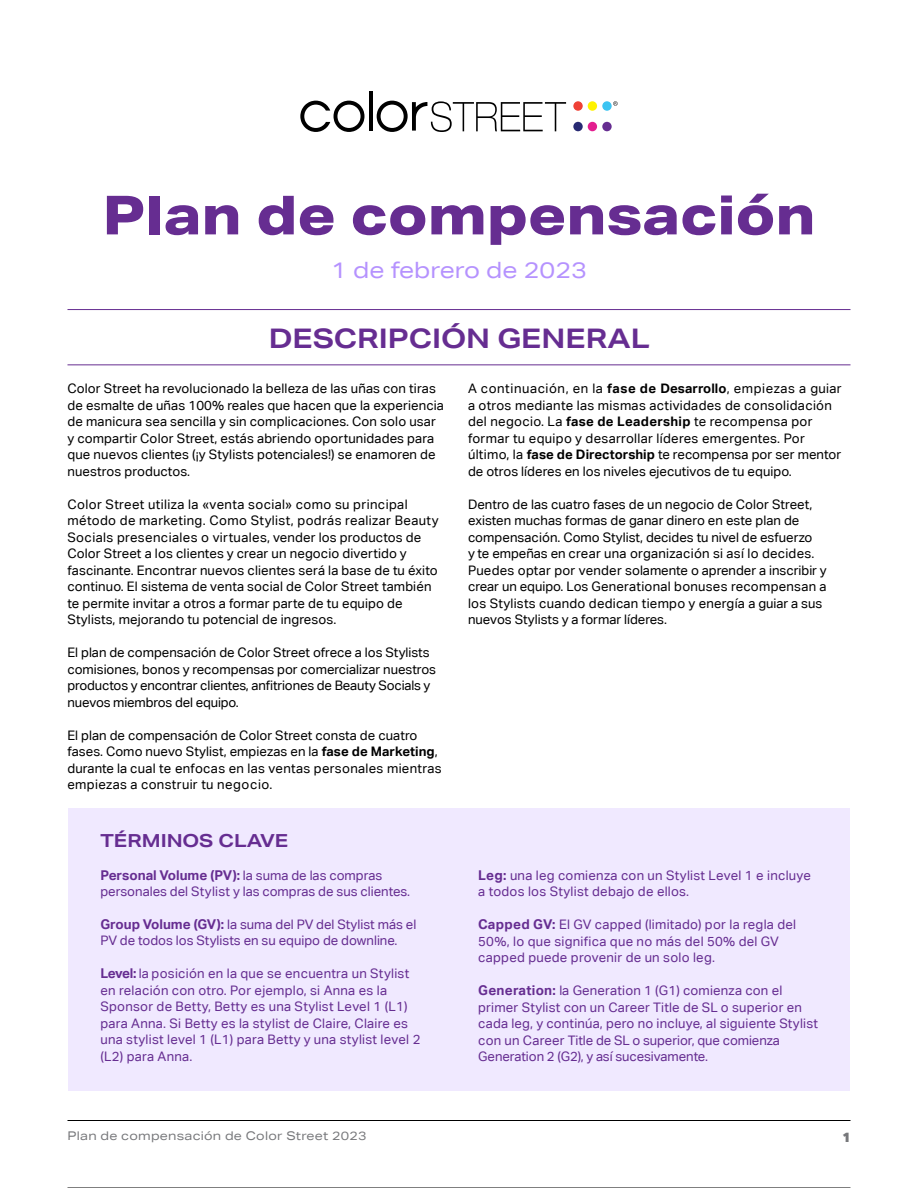
<style>
.page{position:relative;width:918px;height:1188px;background:#fff}
.page>*{position:absolute;margin:0;border:0;box-sizing:border-box;transform-origin:0 0}
.t1{font:800 54px "Aktiv Grotesk Ex";color:#662d91}
.t2{font:700 27px "Aktiv Grotesk Ex";color:#662d91}
.t3{font:22.5px "Aktiv Grotesk Ex";color:#b592fe}
.t4{font:700 18px "Aktiv Grotesk Ex";color:#662d91}
.t5{font:700 13.5px "Aktiv Grotesk";color:#662d91}
.t6{font:900 13.5px "Aktiv Grotesk";color:#77787b}
.t7{font:13.2px/16.5px "Aktiv Grotesk";letter-spacing:.01em;color:#000}
.t8{font:13.2px/16.5px "Aktiv Grotesk";letter-spacing:.02em;color:#662d91}
.t9{font:13.2px/16.5px "Aktiv Grotesk";color:#662d91}
.t10{font:12px "Aktiv Grotesk Ex";letter-spacing:.02em;color:#77787b}
.s1{font-weight:700}
.s2{font-weight:400;font-size:13.2px}
.s3{font-weight:700;font-size:13.5px}
</style>
<div class="page">
<hr style="left:68px;top:1120px;width:782px;height:1px;background:#000">
<div style="left:68px;top:808px;width:782px;height:283px;background:#f0e9ff"></div>
<hr style="left:68px;top:1187px;width:782px;height:1px;background:#000">
<svg style="left:300px;top:101px;width:64px;height:31px"></svg>
<hr style="left:369px;top:91px;width:4px;height:40px;background:#000">
<svg style="left:377px;top:101px;width:189px;height:31px"></svg>
<svg style="left:573px;top:101px;width:10px;height:10px"></svg>
<div style="left:588px;top:101px;width:9px;height:10px;background:#fff200;border-radius:50%"></div>
<svg style="left:602px;top:101px;width:10px;height:10px"></svg>
<div style="left:573px;top:122px;width:10px;height:9px;background:#282a73;border-radius:50%"></div>
<div style="left:588px;top:122px;width:9px;height:9px;background:#e31e8f;border-radius:50%"></div>
<div style="left:602px;top:122px;width:10px;height:9px;background:#662d91;border-radius:50%"></div>
<svg style="left:613px;top:101px;width:5px;height:5px"></svg>
<hr style="left:68px;top:309px;width:782px;height:1px;background:#662d91">
<hr style="left:68px;top:364px;width:782px;height:1px;background:#662d91">
<h1 class="t1" style="left:102px;top:181px;width:715px">Plan de compensación</h1>
<h3 class="t3" style="left:331px;top:257px;width:257px">1 de febrero de 2023</h3>
<h2 class="t2" style="left:269px;top:322px;width:382px">DESCRIPCIÓN GENERAL</h2>
<p class="t7" style="left:468px;top:380px;width:375px">A continuación, en la <span class="s1">fase de Desarrollo</span>, empiezas a guiar a otros mediante las mismas actividades de consolidación del negocio. La <span class="s1">fase de Leadership</span> te recompensa por formar tu equipo y desarrollar líderes emergentes. Por último, la <span class="s1">fase de Directorship</span> te recompensa por ser mentor de otros líderes en los niveles ejecutivos de tu equipo.</p>
<p class="t7" style="left:468px;top:496px;width:360px">Dentro de las cuatro fases de un negocio de Color Street, existen muchas formas de ganar dinero en este plan de compensación. Como Stylist, decides tu nivel de esfuerzo<br>y te empeñas en crear una organización si así lo decides.<br>Puedes optar por vender solamente o aprender a inscribir y crear un equipo. Los Generational bonuses recompensan a los Stylists cuando dedican tiempo y energía a guiar a sus nuevos Stylists y a formar líderes.</p>
<p class="t7" style="left:68px;top:380px;width:378px">Color Street ha revolucionado la belleza de las uñas con tiras de esmalte de uñas 100% reales que hacen que la experiencia de manicura sea sencilla y sin complicaciones. Con solo usar y compartir Color Street, estás abriendo oportunidades para que nuevos clientes (¡y Stylists potenciales!) se enamoren de nuestros productos.</p>
<p class="t7" style="left:68px;top:496px;width:373px">Color Street utiliza la «venta social» como su principal método de marketing. Como Stylist, podrás realizar Beauty Socials presenciales o virtuales, vender los productos de Color Street a los clientes y crear un negocio divertido y fascinante. Encontrar nuevos clientes será la base de tu éxito continuo. El sistema de venta social de Color Street también te permite invitar a otros a formar parte de tu equipo de Stylists, mejorando tu potencial de ingresos.</p>
<p class="t7" style="left:68px;top:644px;width:370px">El plan de compensación de Color Street ofrece a los Stylists comisiones, bonos y recompensas por comercializar nuestros productos y encontrar clientes, anfitriones de Beauty Socials y nuevos miembros del equipo.</p>
<p class="t7" style="left:68px;top:727px;width:376px">El plan de compensación de Color Street consta de cuatro fases. Como nuevo Stylist, empiezas en la <span class="s1">fase de Marketing</span>, durante la cual te enfocas en las ventas personales mientras empiezas a construir tu negocio.</p>
<h3 class="t4" style="left:100px;top:830px;width:190px">TÉRMINOS CLAVE</h3>
<p class="t5" style="left:100px;top:867px;width:283px">Personal Volume (PV): <span class="s2">la suma de las compras</span></p>
<p class="t9" style="left:100px;top:883px;width:311px">personales del Stylist y las compras de sus clientes.</p>
<p class="t9" style="left:100px;top:916px;width:317px"><span class="s3">Group Volume (GV):</span> la suma del PV del Stylist más el<br>PV de todos los Stylists en su equipo de downline.</p>
<p class="t8" style="left:100px;top:965px;width:322px"><span class="s3">Level:</span> la posición en la que se encuentra un Stylist en relación con otro. Por ejemplo, si Anna es la Sponsor de Betty, Betty es una Stylist Level 1 (L1) para Anna. Si Betty es la stylist de Claire, Claire es una stylist level 1 (L1) para Betty y una stylist level 2 (L2) para Anna.</p>
<p class="t8" style="left:478px;top:867px;width:334px"><span class="s3">Leg:</span> una leg comienza con un Stylist Level 1 e incluye a todos los Stylist debajo de ellos.</p>
<p class="t8" style="left:478px;top:916px;width:319px"><span class="s3">Capped GV:</span> El GV capped (limitado) por la regla del<br>50%, lo que significa que no más del 50% del GV capped puede provenir de un solo leg.</p>
<p class="t8" style="left:478px;top:982px;width:341px"><span class="s3">Generation:</span> la Generation 1 (G1) comienza con el primer Stylist con un Career Title de SL o superior en cada leg, y continúa, pero no incluye, al siguiente Stylist con un Career Title de SL o superior, que comienza Generation 2 (G2), y así sucesivamente.</p>
<p class="t10" style="left:68px;top:1128px;width:301px">Plan de compensación de Color Street 2023</p>
<p class="t6" style="left:843px;top:1128px;width:9px">1</p>
</div>
